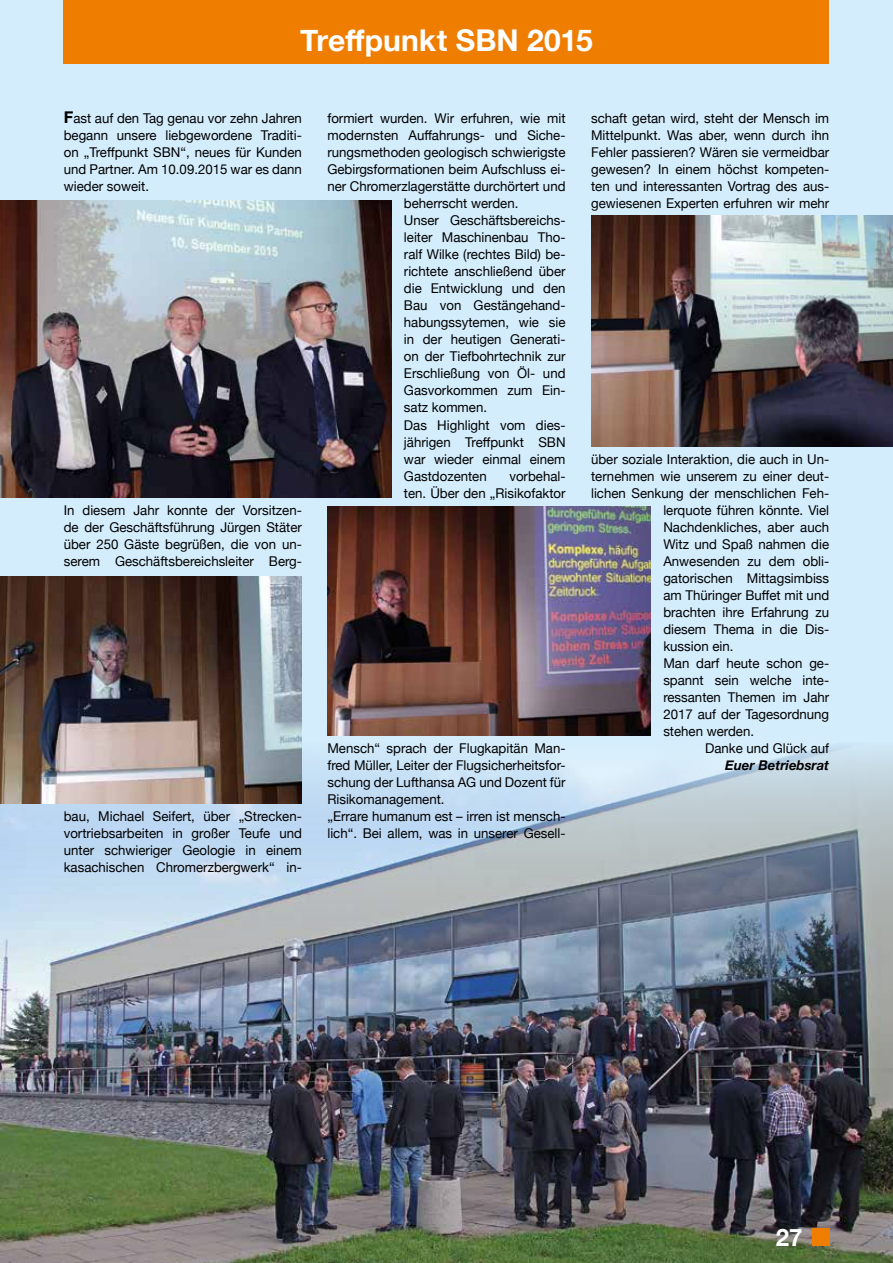
<style>
.page{position:relative;width:893px;height:1263px;background:#d4edfc}
.page>*{position:absolute;margin:0;border:0;box-sizing:border-box;transform-origin:0 0}
.t1{font:700 30px "Helvetica Neue";color:#fff}
.t2{font:700 24px "Helvetica Neue";color:#fff}
.t3{font:13.5px/17px "Helvetica Neue";color:#000;text-align:justify}
.t4{font:italic 700 13.5px "Helvetica Neue";color:#000}
.s1{font-weight:700;font-size:16.5px}
</style>
<div class="page">
<img style="left:0;top:745px;width:893px;height:518px">
<div style="left:64px;top:0;width:765px;height:64px;background:#ef7d00"></div>
<div style="left:812px;top:1229px;width:17px;height:17px;background:#ef7d00"></div>
<img style="left:0;top:201px;width:391px;height:296px">
<img style="left:0;top:576px;width:302px;height:228px">
<img style="left:591px;top:216px;width:302px;height:230px">
<img style="left:327px;top:507px;width:324px;height:229px">
<img style="left:0;top:829px;width:1px;height:230px">
<h1 class="t1" style="left:300px;top:16px;width:294px">Treffpunkt SBN 2015</h1>
<p class="t3" style="left:64px;top:111px;width:240px"><span class="s1">F</span>ast auf den Tag genau vor zehn Jahren begann unsere liebgewordene Traditi&shy;on „Treffpunkt SBN“, neues für Kunden und Partner. Am 10.09.2015 war es dann wieder soweit.</p>
<p class="t3" style="left:64px;top:502px;width:240px">In diesem Jahr konnte der Vorsitzen&shy;de der Geschäftsführung Jürgen Stäter über 250 Gäste begrüßen, die von un&shy;serem Geschäftsbereichsleiter Berg-</p>
<p class="t3" style="left:64px;top:808px;width:240px">bau, Michael Seifert, über „Strecken&shy;vortriebsarbeiten in großer Teufe und unter schwieriger Geologie in einem kasachischen Chromerzbergwerk“ in-</p>
<p class="t3" style="left:327px;top:111px;width:240px">formiert wurden. Wir erfuhren, wie mit</p>
<p class="t3" style="left:327px;top:128px;width:240px">modernsten Auffahrungs- und Siche-</p>
<p class="t3" style="left:327px;top:145px;width:240px">rungsmethoden geologisch schwierigste</p>
<p class="t3" style="left:327px;top:162px;width:240px">Gebirgsformationen beim Aufschluss ei-</p>
<p class="t3" style="left:327px;top:179px;width:240px">ner Chromerzlagerstätte durchörtert und</p>
<p class="t3" style="left:404px;top:196px;width:116px">beherrscht werden.</p>
<p class="t3" style="left:404px;top:213px;width:163px">Unser Geschäftsbereichs-</p>
<p class="t3" style="left:404px;top:230px;width:163px">leiter Maschinenbau Tho-</p>
<p class="t3" style="left:404px;top:247px;width:163px">ralf Wilke (rechtes Bild) be-</p>
<p class="t3" style="left:404px;top:264px;width:163px">richtete anschließend über</p>
<p class="t3" style="left:404px;top:281px;width:163px">die Entwicklung und den</p>
<p class="t3" style="left:404px;top:298px;width:163px">Bau von Gestängehand-</p>
<p class="t3" style="left:404px;top:315px;width:163px">habungssytemen, wie sie</p>
<p class="t3" style="left:404px;top:332px;width:163px">in der heutigen Generati-</p>
<p class="t3" style="left:404px;top:349px;width:163px">on der Tiefbohrtechnik zur</p>
<p class="t3" style="left:404px;top:366px;width:163px">Erschließung von Öl- und</p>
<p class="t3" style="left:404px;top:383px;width:163px">Gasvorkommen zum Ein-</p>
<p class="t3" style="left:404px;top:400px;width:85px">satz kommen.</p>
<p class="t3" style="left:404px;top:417px;width:163px">Das Highlight vom dies-</p>
<p class="t3" style="left:404px;top:434px;width:163px">jährigen Treffpunkt SBN</p>
<p class="t3" style="left:404px;top:451px;width:163px">war wieder einmal einem</p>
<p class="t3" style="left:404px;top:468px;width:84px">Gastdozenten</p>
<p class="t3" style="left:404px;top:468px;width:163px;text-align:right">vorbehal-<br>ten. Über den „Risikofaktor</p>
<p class="t3" style="left:327px;top:740px;width:240px;text-align:left">Mensch“ sprach der Flugkapitän Man&shy;fred Müller, Leiter der Flugsicherheitsfor&shy;schung der Lufthansa AG und Dozent für Risikomanagement.<br>„Errare humanum est – irren ist mensch&shy;lich“. Bei allem, was in unserer Gesell-</p>
<p class="t3" style="left:591px;top:111px;width:240px">schaft getan wird, steht der Mensch im Mittelpunkt. Was aber, wenn durch ihn Fehler passieren? Wären sie vermeidbar gewesen? In einem höchst kompeten&shy;ten und interessanten Vortrag des aus&shy;gewiesenen Experten erfuhren wir mehr</p>
<p class="t3" style="left:591px;top:451px;width:240px">über soziale Interaktion, die auch in Un-</p>
<p class="t3" style="left:591px;top:468px;width:240px">ternehmen wie unserem zu einer deut-</p>
<p class="t3" style="left:591px;top:485px;width:240px">lichen Senkung der menschlichen Feh-</p>
<p class="t3" style="left:663px;top:502px;width:167px">lerquote führen könnte. Viel</p>
<p class="t3" style="left:663px;top:519px;width:167px">Nachdenkliches, aber auch</p>
<p class="t3" style="left:663px;top:536px;width:167px">Witz und Spaß nahmen die</p>
<p class="t3" style="left:663px;top:553px;width:167px">Anwesenden zu dem obli-</p>
<p class="t3" style="left:663px;top:570px;width:167px">gatorischen Mittagsimbiss</p>
<p class="t3" style="left:663px;top:587px;width:167px">am Thüringer Buffet mit und</p>
<p class="t3" style="left:663px;top:604px;width:167px">brachten ihre Erfahrung zu</p>
<p class="t3" style="left:663px;top:621px;width:167px">diesem Thema in die Dis-</p>
<p class="t3" style="left:663px;top:638px;width:72px">kussion ein.</p>
<p class="t3" style="left:663px;top:655px;width:167px">Man darf heute schon ge-</p>
<p class="t3" style="left:663px;top:672px;width:167px">spannt sein welche inte-</p>
<p class="t3" style="left:663px;top:689px;width:167px">ressanten Themen im Jahr</p>
<p class="t3" style="left:663px;top:706px;width:167px">2017 auf der Tagesordnung</p>
<p class="t3" style="left:663px;top:723px;width:92px">stehen werden.</p>
<p class="t3" style="left:705px;top:740px;width:126px">Danke und Glück auf</p>
<p class="t4" style="left:725px;top:754px;width:106px">Euer Betriebsrat</p>
<h2 class="t2" style="left:776px;top:1218px;width:28px">27</h2>
</div>
